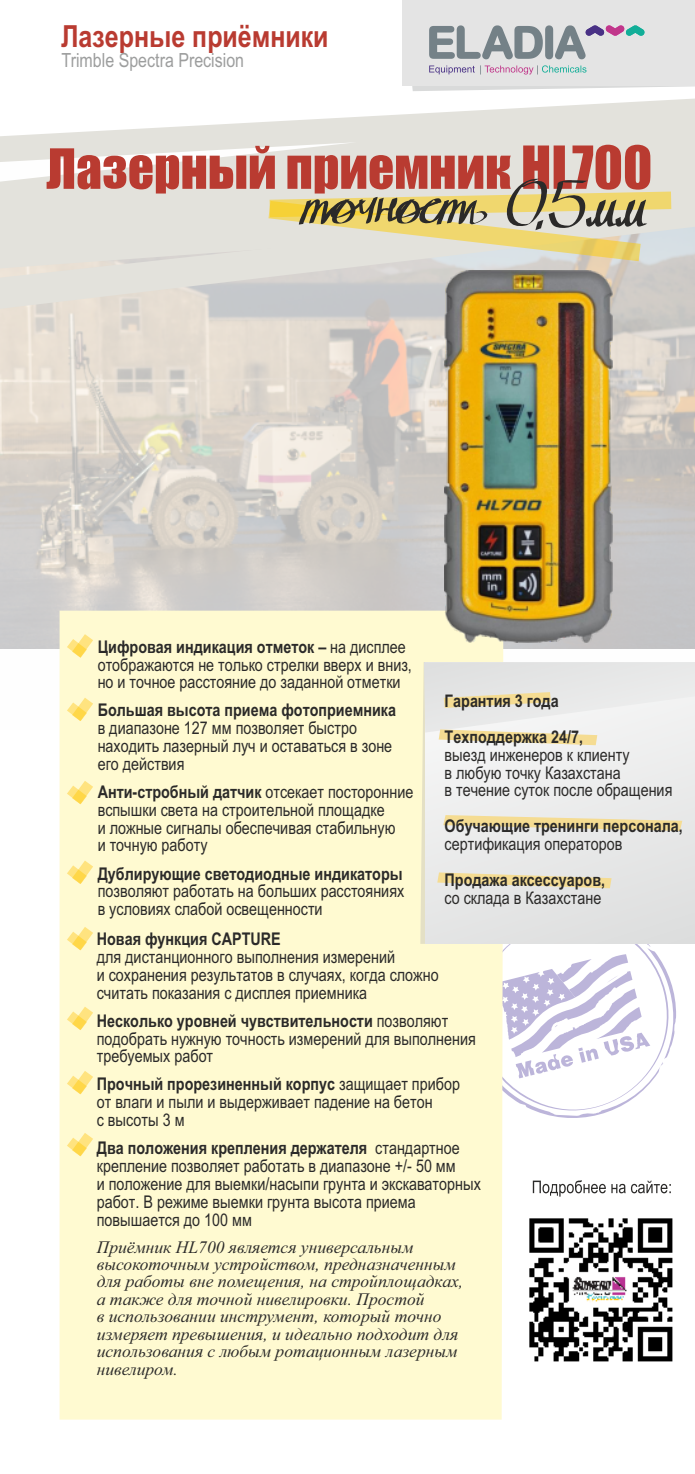
<style>
.page{position:relative;width:695px;height:1474px;background:#fff}
.page>*{position:absolute;margin:0;border:0;box-sizing:border-box;transform-origin:0 0}
.t1{font:51.1px "Impact";color:#b93b31}
.t2{font:700 30.45px "Arial Narrow";color:#b93b31}
.t3{font:19.43px "Arial Narrow";color:#9d9e9e}
.t4{font:17.5px/17.8px "Arial Narrow";color:#2b2a29}
.t5{font:italic 17.5px/17.5px "Times New Roman";color:#2b2a29}
.t6{font:700 17.5px/36.1px "Arial Narrow";color:#2b2a29}
.s1{font-size:54.77px}
.s2{font-weight:700}
</style>
<div class="page">
<div style="left:0;top:221px;width:694px;height:509px;background:#fefefe;opacity:.71"></div>
<svg style="left:503px;top:943px;width:183px;height:175px"></svg>
<div style="left:60px;top:610px;width:443px;height:809px;background:#fffad1"></div>
<div style="left:425px;top:662px;width:269px;height:281px;background:#e9eaea"></div>
<svg style="left:0;top:269px;width:694px;height:40px;background:#d5d3d0"></svg>
<svg style="left:0;top:98px;width:694px;height:171px;fill:#e3e2dc"></svg>
<svg style="left:67px;top:634px;width:26px;height:23px"></svg>
<svg style="left:424px;top:662px;width:180px;height:83px"></svg>
<svg style="left:443px;top:815px;width:239px;height:16px"></svg>
<svg style="left:437px;top:872px;width:174px;height:16px"></svg>
<svg style="left:67px;top:697px;width:26px;height:24px"></svg>
<svg style="left:67px;top:780px;width:26px;height:24px"></svg>
<svg style="left:532px;top:1180px;width:73px;height:16px"></svg>
<svg style="left:611px;top:1180px;width:59px;height:13px"></svg>
<svg style="left:67px;top:860px;width:26px;height:24px"></svg>
<svg style="left:0;top:142px;width:671px;height:119px;background:#dcd8c6"></svg>
<img style="left:444px;top:271px;width:168px;height:371px">
<svg style="left:67px;top:926px;width:26px;height:24px"></svg>
<svg style="left:67px;top:1006px;width:26px;height:24px"></svg>
<svg style="left:67px;top:1070px;width:26px;height:24px"></svg>
<svg style="left:67px;top:1132px;width:26px;height:24px"></svg>
<div style="left:402px;top:0;width:292px;height:86px;background:#e4e4e4"></div>
<svg style="left:412px;top:25px;width:282px;height:66px"></svg>
<img style="left:529px;top:1218px;width:144px;height:144px">
<h2 class="t2" style="left:61px;top:25px;width:269px">Лазерные приёмники</h2>
<p class="t3" style="left:62px;top:53px;width:184px">Trimble Spectra Precision</p>
<h1 class="t1" style="left:46px;top:148px;width:607px">Лазерный приемник <span class="s1">HL700</span></h1>
<p class="t4" style="left:98px;top:639px;width:316px"><span class="s2">Цифровая индикация отметок –</span> на дисплее отображаются не только стрелки вверх и вниз, но и точное расстояние до заданной отметки</p>
<p class="t6" style="left:98px;top:694px;width:300px">Большая высота приема фотоприемника</p>
<p class="t4" style="left:98px;top:720px;width:296px">в диапазоне 127 мм позволяет быстро находить лазерный луч и оставаться в зоне его действия</p>
<p class="t4" style="left:98px;top:784px;width:317px"><span class="s2">Анти-стробный датчик</span> отсекает посторонние вспышки света на строительной площадке<br>и ложные сигналы обеспечивая стабильную<br>и точную работу</p>
<p class="t6" style="left:98px;top:857px;width:306px">Дублирующие светодиодные индикаторы</p>
<p class="t4" style="left:98px;top:883px;width:308px">позволяют работать на больших расстояниях в условиях слабой освещенности</p>
<p class="t6" style="left:444px;top:684px;width:140px">Гарантия 3 года<br>Техподдержка 24/7,</p>
<p class="t4" style="left:444px;top:747px;width:229px">выезд инженеров к клиенту<br>в любую точку Казахстана<br>в течение суток после обращения</p>
<p class="t6" style="left:444px;top:809px;width:240px">Обучающие тренинги персонала,</p>
<p class="t4" style="left:444px;top:836px;width:179px">сертификация операторов</p>
<p class="t6" style="left:444px;top:863px;width:162px">Продажа аксессуаров,</p>
<p class="t4" style="left:444px;top:890px;width:158px">со склада в Казахстане</p>
<p class="t6" style="left:97px;top:922px;width:185px">Новая функция CAPTURE</p>
<p class="t4" style="left:97px;top:949px;width:343px">для дистанционного выполнения измерений<br>и сохранения результатов в случаях, когда сложно считать показания с дисплея приемника</p>
<p class="t4" style="left:97px;top:1013px;width:380px"><span class="s2">Несколько уровней чувствительности</span> позволяют подобрать нужную точность измерений для выполнения требуемых работ</p>
<p class="t4" style="left:97px;top:1077px;width:364px"><span class="s2">Прочный прорезиненный корпус</span> защищает прибор от влаги и пыли и выдерживает падение на бетон<br>с высоты 3 м</p>
<p class="t4" style="left:97px;top:1140px;width:385px"><span class="s2">Два положения крепления держателя</span> стандартное крепление позволяет работать в диапазоне +/- 50 мм<br>и положение для выемки/насыпи грунта и экскаваторных работ. В режиме выемки грунта высота приема повышается до 100 мм</p>
<p class="t5" style="left:97px;top:1239px;width:368px">Приёмник HL700 является универсальным высокоточным устройством, предназначенным для работы вне помещения, на стройплощадках, а также для точной нивелировки. Простой<br>в использовании инструмент, который точно измеряет превышения, и идеально подходит для использования с любым ротационным лазерным нивелиром.</p>
</div>
